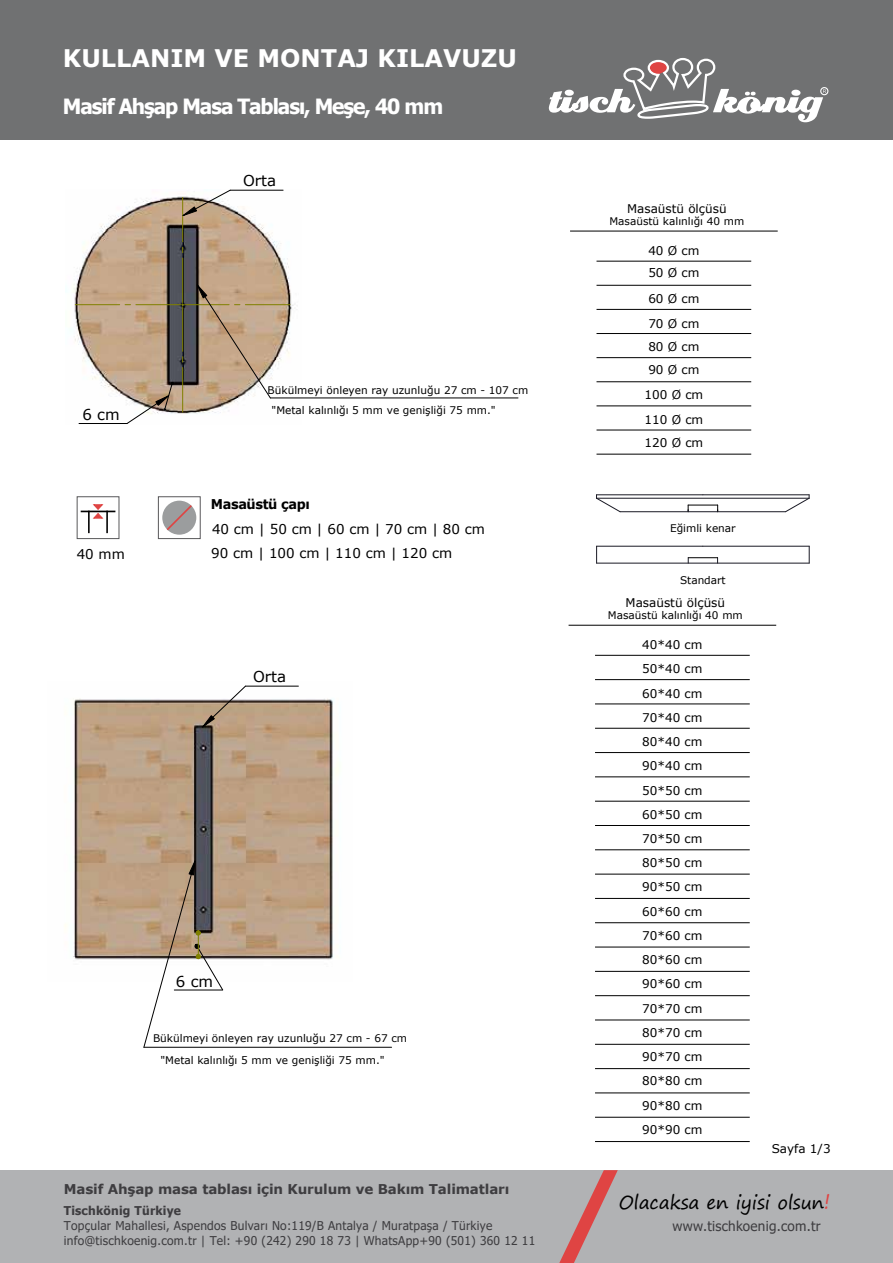
<style>
.page{position:relative;width:893px;height:1263px;background:#fff}
.page>*{position:absolute;margin:0;border:0;box-sizing:border-box;transform-origin:0 0}
.t1{font:700 24.3px "Verdana";color:#fff}
.t2{font:700 21px "Tahoma";letter-spacing:-.05em;color:#fff}
.t3{font:18.75px "Segoe Print";letter-spacing:-.01em;color:#000}
.t4{font:15px "Verdana";color:#000}
.t5{font:13.65px "Tahoma";letter-spacing:.02em;color:#3e3d40}
.t6{font:700 13.5px "Verdana";letter-spacing:-.01em;color:#3e3d40}
.t7{font:13.5px "Verdana";color:#000}
.t8{font:700 13.5px "Verdana";letter-spacing:-.03em;color:#000;scale:.96 1}
.t9{font:12.15px/15px "Tahoma";letter-spacing:.02em;color:#3e3d40}
.t10{font:700 12.15px "Tahoma";letter-spacing:.02em;color:#3e3d40}
.t11{font:12px/24.2px "Verdana";color:#000}
.t12{font:10.5px "Verdana";color:#000}
.s1{font-size:21px;color:#df4443}
</style>
<div class="page">
<div style="left:0;top:0;width:893px;height:140px;background:#707172"></div>
<div style="left:820px;top:87px;width:8px;height:8px;border:1px solid #fff;border-radius:50%"></div>
<svg style="left:549px;top:58px;width:277px;height:64px"></svg>
<div style="left:0;top:1171px;width:893px;height:92px;background:#b1b2b4"></div>
<svg style="left:559px;top:1170px;width:59px;height:93px"></svg>
<img style="left:65px;top:189px;width:236px;height:235px">
<hr style="left:182px;top:258px;width:1px;height:45px;background:#808000">
<hr style="left:182px;top:197px;width:1px;height:45px;background:#808000">
<hr style="left:136px;top:304px;width:45px;height:1px;background:#808000">
<hr style="left:75px;top:304px;width:45px;height:1px;background:#808000">
<hr style="left:182px;top:307px;width:1px;height:44px;background:#808000">
<hr style="left:182px;top:367px;width:1px;height:45px;background:#808000">
<hr style="left:185px;top:304px;width:44px;height:1px;background:#808000">
<hr style="left:245px;top:304px;width:45px;height:1px;background:#808000">
<hr style="left:230px;top:190px;width:53px;height:1px;background:#000">
<hr style="left:270px;top:398px;width:248px;height:1px;background:#000">
<hr style="left:79px;top:423px;width:48px;height:1px;background:#000">
<svg style="left:182px;top:189px;width:49px;height:28px"></svg>
<svg style="left:196px;top:284px;width:75px;height:115px;background:#bca187"></svg>
<svg style="left:126px;top:382px;width:48px;height:42px"></svg>
<hr style="left:688px;top:557px;width:30px;height:1px;background:#000">
<svg style="left:596px;top:546px;width:1px;height:17px"></svg>
<hr style="left:703px;top:546px;width:106px;height:1px;background:#191924">
<hr style="left:597px;top:563px;width:212px;height:1px;background:#191924">
<hr style="left:597px;top:546px;width:106px;height:1px;background:#191924">
<svg style="left:809px;top:546px;width:1px;height:17px"></svg>
<hr style="left:688px;top:505px;width:30px;height:1px;background:#000">
<hr style="left:620px;top:511px;width:165px;height:1px;background:#191924">
<svg style="left:784px;top:495px;width:26px;height:18px"></svg>
<svg style="left:596px;top:495px;width:25px;height:18px"></svg>
<hr style="left:703px;top:494px;width:106px;height:1px;background:#191924">
<hr style="left:596px;top:494px;width:107px;height:1px;background:#191924">
<hr style="left:596px;top:498px;width:213px;height:1px;background:#191924">
<div style="left:77px;top:496px;width:42px;height:43px;background:#fff;border:1px solid #58585a"></div>
<hr style="left:88px;top:511px;width:2px;height:22px;background:#000">
<hr style="left:106px;top:511px;width:2px;height:22px;background:#000">
<hr style="left:81px;top:511px;width:34px;height:1px;background:#000">
<svg style="left:92px;top:504px;width:12px;height:15px"></svg>
<div style="left:158px;top:496px;width:43px;height:43px;background:#fff;border:1px solid #59585a"></div>
<svg style="left:162px;top:501px;width:34px;height:34px"></svg>
<svg style="left:165px;top:503px;width:29px;height:29px"></svg>
<hr style="left:570px;top:231px;width:208px;height:1px;background:#000">
<hr style="left:596px;top:261px;width:155px;height:1px;background:#000">
<hr style="left:596px;top:285px;width:155px;height:1px;background:#000">
<hr style="left:596px;top:309px;width:155px;height:1px;background:#000">
<hr style="left:596px;top:333px;width:155px;height:1px;background:#000">
<img style="left:65px;top:685px;width:274px;height:275px">
<hr style="left:245px;top:686px;width:53px;height:1px;background:#000">
<hr style="left:144px;top:1047px;width:248px;height:1px;background:#000">
<svg style="left:202px;top:685px;width:44px;height:43px"></svg>
<svg style="left:143px;top:860px;width:81px;height:188px"></svg>
<hr style="left:569px;top:625px;width:207px;height:1px;background:#000">
<hr style="left:595px;top:655px;width:155px;height:1px;background:#000">
<hr style="left:595px;top:679px;width:155px;height:1px;background:#000">
<hr style="left:595px;top:703px;width:155px;height:1px;background:#000">
<hr style="left:595px;top:728px;width:155px;height:1px;background:#000">
<hr style="left:595px;top:776px;width:155px;height:1px;background:#000">
<hr style="left:595px;top:801px;width:155px;height:1px;background:#000">
<hr style="left:595px;top:825px;width:155px;height:1px;background:#000">
<hr style="left:595px;top:849px;width:155px;height:1px;background:#000">
<hr style="left:595px;top:752px;width:155px;height:1px;background:#000">
<hr style="left:595px;top:874px;width:155px;height:1px;background:#000">
<hr style="left:595px;top:898px;width:155px;height:1px;background:#000">
<hr style="left:595px;top:922px;width:155px;height:1px;background:#000">
<hr style="left:595px;top:947px;width:155px;height:1px;background:#000">
<hr style="left:595px;top:971px;width:155px;height:1px;background:#000">
<hr style="left:595px;top:995px;width:155px;height:1px;background:#000">
<hr style="left:595px;top:1019px;width:155px;height:1px;background:#000">
<hr style="left:595px;top:1044px;width:155px;height:1px;background:#000">
<hr style="left:595px;top:1068px;width:155px;height:1px;background:#000">
<hr style="left:595px;top:1092px;width:155px;height:1px;background:#000">
<hr style="left:596px;top:357px;width:155px;height:1px;background:#000">
<hr style="left:595px;top:1117px;width:155px;height:1px;background:#000">
<hr style="left:596px;top:381px;width:155px;height:1px;background:#000">
<hr style="left:596px;top:405px;width:155px;height:1px;background:#000">
<hr style="left:596px;top:430px;width:155px;height:1px;background:#000">
<hr style="left:596px;top:454px;width:155px;height:1px;background:#000">
<hr style="left:595px;top:1141px;width:155px;height:1px;background:#000">
<h1 class="t1" style="left:63px;top:41px;width:455px">KULLANIM VE MONTAJ KILAVUZU</h1>
<h2 class="t2" style="left:63px;top:91px;width:382px">Masif Ahşap Masa Tablası, Meşe, 40 mm</h2>
<p class="t4" style="left:243px;top:170px;width:35px">Orta</p>
<p class="t12" style="left:268px;top:383px;width:262px">Bükülmeyi önleyen ray uzunluğu 27 cm - 107 cm</p>
<p class="t4" style="left:82px;top:404px;width:39px">6 cm</p>
<p class="t12" style="left:271px;top:403px;width:226px">"Metal kalınlığı 5 mm ve genişliği 75 mm."</p>
<p class="t7" style="left:77px;top:545px;width:50px">40 mm</p>
<p class="t8" style="left:211px;top:494px;width:105px">Masaüstü çapı</p>
<p class="t7" style="left:212px;top:520px;width:274px">40 cm | 50 cm | 60 cm | 70 cm | 80 cm</p>
<p class="t7" style="left:211px;top:544px;width:243px">90 cm | 100 cm | 110 cm | 120 cm</p>
<p class="t4" style="left:253px;top:667px;width:35px">Orta</p>
<p class="t4" style="left:176px;top:971px;width:39px">6 cm</p>
<p class="t12" style="left:153px;top:1031px;width:256px">Bükülmeyi önleyen ray uzunluğu 27 cm - 67 cm</p>
<p class="t12" style="left:160px;top:1053px;width:226px">"Metal kalınlığı 5 mm ve genişliği 75 mm."</p>
<p class="t11" style="left:627px;top:196px;width:101px">Masaüstü ölçüsü</p>
<p class="t12" style="left:609px;top:214px;width:136px">Masaüstü kalınlığı 40 mm</p>
<p class="t11" style="left:648px;top:239px;width:53px;line-height:22.2px">40 Ø cm<br>50 Ø cm</p>
<p class="t11" style="left:648px;top:285px;width:53px;line-height:25.3px">60 Ø cm<br>70 Ø cm</p>
<p class="t11" style="left:648px;top:334px;width:53px">80 Ø cm</p>
<p class="t11" style="left:644px;top:356px;width:60px;line-height:25.3px;text-align:center">90 Ø cm<br>100 Ø cm<br>110 Ø cm</p>
<p class="t11" style="left:644px;top:431px;width:60px">120 Ø cm</p>
<p class="t12" style="left:670px;top:521px;width:67px">Eğimli kenar</p>
<p class="t12" style="left:680px;top:573px;width:47px">Standart</p>
<p class="t11" style="left:626px;top:590px;width:101px">Masaüstü ölçüsü</p>
<p class="t12" style="left:608px;top:608px;width:136px">Masaüstü kalınlığı 40 mm</p>
<p class="t11" style="left:642px;top:633px;width:62px;text-align:justify">40*40 cm 50*40 cm 60*40 cm 70*40 cm 80*40 cm 90*40 cm 50*50 cm 60*50 cm 70*50 cm 80*50 cm 90*50 cm 60*60 cm 70*60 cm 80*60 cm 90*60 cm 70*70 cm 80*70 cm 90*70 cm 80*80 cm 90*80 cm</p>
<p class="t11" style="left:642px;top:1117px;width:62px">90*90 cm</p>
<p class="t11" style="left:772px;top:1136px;width:60px">Sayfa 1/3</p>
<p class="t6" style="left:64px;top:1179px;width:447px">Masif Ahşap masa tablası için Kurulum ve Bakım Talimatları</p>
<h3 class="t3" style="left:619px;top:1186px;width:213px">Olacaksa en iyisi olsun<span class="s1">!</span></h3>
<p class="t10" style="left:64px;top:1202px;width:119px">Tischkönig Türkiye</p>
<p class="t9" style="left:64px;top:1218px;width:473px">Topçular Mahallesi, Aspendos Bulvarı No:119/B Antalya / Muratpaşa / Türkiye info@tischkoenig.com.tr | Tel: +90 (242) 290 18 73 | WhatsApp+90 (501) 360 12 11</p>
<p class="t5" style="left:673px;top:1217px;width:150px">www.tischkoenig.com.tr</p>
</div>
